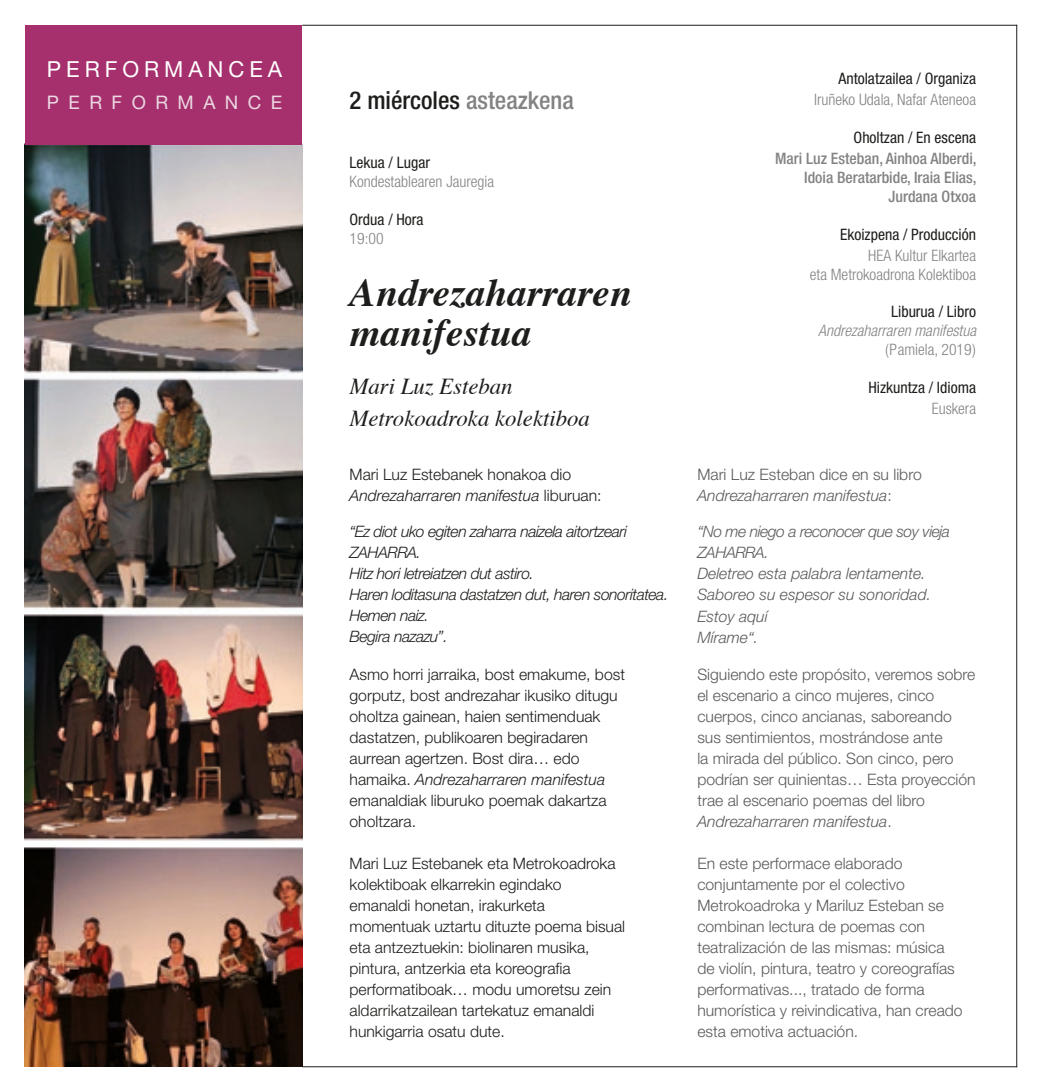
<style>
.page{position:relative;width:1042px;height:1092px;background:#fff}
.page>*{position:absolute;margin:0;border:0;box-sizing:border-box;transform-origin:0 0}
.t1{font:italic 700 39.38px/40.2px "Times";color:#1d1d1b}
.t2{font:500 condensed 24.68px "Helvetica Neue LT Std";color:#1d1d1b}
.t3{font:italic 22.75px/31.5px "Times";color:#1d1d1b}
.t4{font:22.05px "Helvetica Neue LT Std";letter-spacing:.225em;color:#fff}
.t5{font:18.72px "Helvetica Neue LT Std";letter-spacing:.505em;color:#ebd8e2}
.t6{font:300 15.75px/21px "Helvetica Neue LT Std";color:#1d1d1b}
.t7{font:300 15.75px/21px "Helvetica Neue LT Std";color:#5b595b}
.t8{font:italic 300 15.75px/21px "Helvetica Neue LT Std";letter-spacing:-.03em;color:#1d1d1b}
.t9{font:300 condensed 15.75px/18.9px "Helvetica Neue LT Std";color:#838385;text-align:right}
.t10{font:italic 300 15.75px/21px "Helvetica Neue LT Std";color:#5b595b}
.t11{font:condensed 15.75px "Helvetica Neue LT Std";color:#1d1d1b}
.t12{font:500 condensed 15.75px/18.9px "Helvetica Neue LT Std";color:#838385;text-align:right}
.t13{font:italic 300 condensed 15.75px "Helvetica Neue LT Std";color:#838385}
.s1{color:#838385}
.s2{font-style:italic}
</style>
<div class="page">
<img style="left:25px;top:144px;width:277px;height:697px">
<img style="left:25px;top:847px;width:277px;height:219px">
<hr style="left:302px;top:25px;width:715px;height:1px;background:#1d1d1b">
<hr style="left:1016px;top:25px;width:1px;height:1042px;background:#1d1d1b">
<hr style="left:302px;top:1066px;width:715px;height:1px;background:#1d1d1b">
<div style="left:25px;top:25px;width:277px;height:119px;background:#a6306d"></div>
<h3 class="t4" style="left:47px;top:56px;width:237px">PERFORMANCEA</h3>
<p class="t5" style="left:47px;top:91px;width:237px">PERFORMANCE</p>
<h2 class="t2" style="left:349px;top:85px;width:226px">2 miércoles <span class="s1">asteazkena</span></h2>
<p class="t11" style="left:349px;top:154px;width:82px">Lekua / Lugar</p>
<p class="t9" style="left:349px;top:172px;width:146px">Kondestablearen Jauregia</p>
<p class="t11" style="left:349px;top:210px;width:76px">Ordua / Hora</p>
<p class="t9" style="left:349px;top:229px;width:36px">19:00</p>
<h1 class="t1" style="left:349px;top:269px;width:283px">Andrezaharraren manifestua</h1>
<h3 class="t3" style="left:349px;top:369px;width:242px">Mari Luz Esteban<br>Metrokoadroka kolektiboa</h3>
<p class="t6" style="left:349px;top:463px;width:254px">Mari Luz Estebanek honakoa dio<br><span class="s2">Andrezaharraren manifestua</span> liburuan:</p>
<p class="t8" style="left:349px;top:521px;width:320px">“Ez diot uko egiten zaharra naizela aitortzeari<br>ZAHARRA.<br>Hitz hori letreiatzen dut astiro.<br>Haren loditasuna dastatzen dut, haren sonoritatea.<br>Hemen naiz.<br>Begira nazazu”.</p>
<p class="t6" style="left:349px;top:663px;width:277px">Asmo horri jarraika, bost emakume, bost gorputz, bost andrezahar ikusiko ditugu oholtza gainean, haien sentimenduak dastatzen, publikoaren begiradaren aurrean agertzen. Bost dira… edo hamaika. <span class="s2">Andrezaharraren manifestua </span>emanaldiak liburuko poemak dakartza oholtzara.</p>
<p class="t6" style="left:349px;top:852px;width:277px">Mari Luz Estebanek eta Metrokoadroka kolektiboak elkarrekin egindako emanaldi honetan, irakurketa momentuak uztartu dituzte poema bisual eta antzeztuekin: biolinaren musika, pintura, antzerkia eta koreografia performatiboak… modu umoretsu zein aldarrikatzailean tartekatuz emanaldi hunkigarria osatu dute.</p>
<p class="t11" style="left:838px;top:69px;width:139px">Antolatzailea / Organiza</p>
<p class="t9" style="left:814px;top:90px;width:163px">Iruñeko Udala, Nafar Ateneoa</p>
<p class="t11" style="left:853px;top:128px;width:124px">Oholtzan / En escena</p>
<p class="t12" style="left:775px;top:149px;width:203px">Mari Luz Esteban, Ainhoa Alberdi,<br>Idoia Beratarbide, Iraia Elias,<br>Jurdana Otxoa</p>
<p class="t11" style="left:840px;top:225px;width:137px">Ekoizpena / Producción</p>
<p class="t9" style="left:810px;top:245px;width:168px">HEA Kultur Elkartea<br>eta Metrokoadrona Kolektiboa</p>
<p class="t11" style="left:891px;top:303px;width:86px">Liburua / Libro</p>
<p class="t13" style="left:818px;top:322px;width:159px">Andrezaharraren manifestua</p>
<p class="t9" style="left:885px;top:340px;width:92px">(Pamiela, 2019)</p>
<p class="t11" style="left:868px;top:378px;width:109px">Hizkuntza / Idioma</p>
<p class="t9" style="left:931px;top:399px;width:46px">Euskera</p>
<p class="t7" style="left:697px;top:463px;width:226px">Mari Luz Esteban dice en su libro<br><span class="s2">Andrezaharraren manifestua</span>:</p>
<p class="t10" style="left:697px;top:521px;width:254px">“No me niego a reconocer que soy vieja<br>ZAHARRA.<br>Deletreo esta palabra lentamente.<br>Saboreo su espesor su sonoridad.<br>Estoy aquí<br>Mírame“.</p>
<p class="t7" style="left:697px;top:663px;width:280px">Siguiendo este propósito, veremos sobre el escenario a cinco mujeres, cinco cuerpos, cinco ancianas, saboreando sus sentimientos, mostrándose ante<br>la mirada del público. Son cinco, pero podrían ser quinientas… Esta proyección trae al escenario poemas del libro <span class="s2">Andrezaharraren manifestua</span>.</p>
<p class="t7" style="left:697px;top:852px;width:267px">En este performace elaborado conjuntamente por el colectivo Metrokoadroka y Mariluz Esteban se combinan lectura de poemas con teatralización de las mismas: música de violín, pintura, teatro y coreografías performativas..., tratado de forma humorística y reivindicativa, han creado esta emotiva actuación.</p>
</div>
